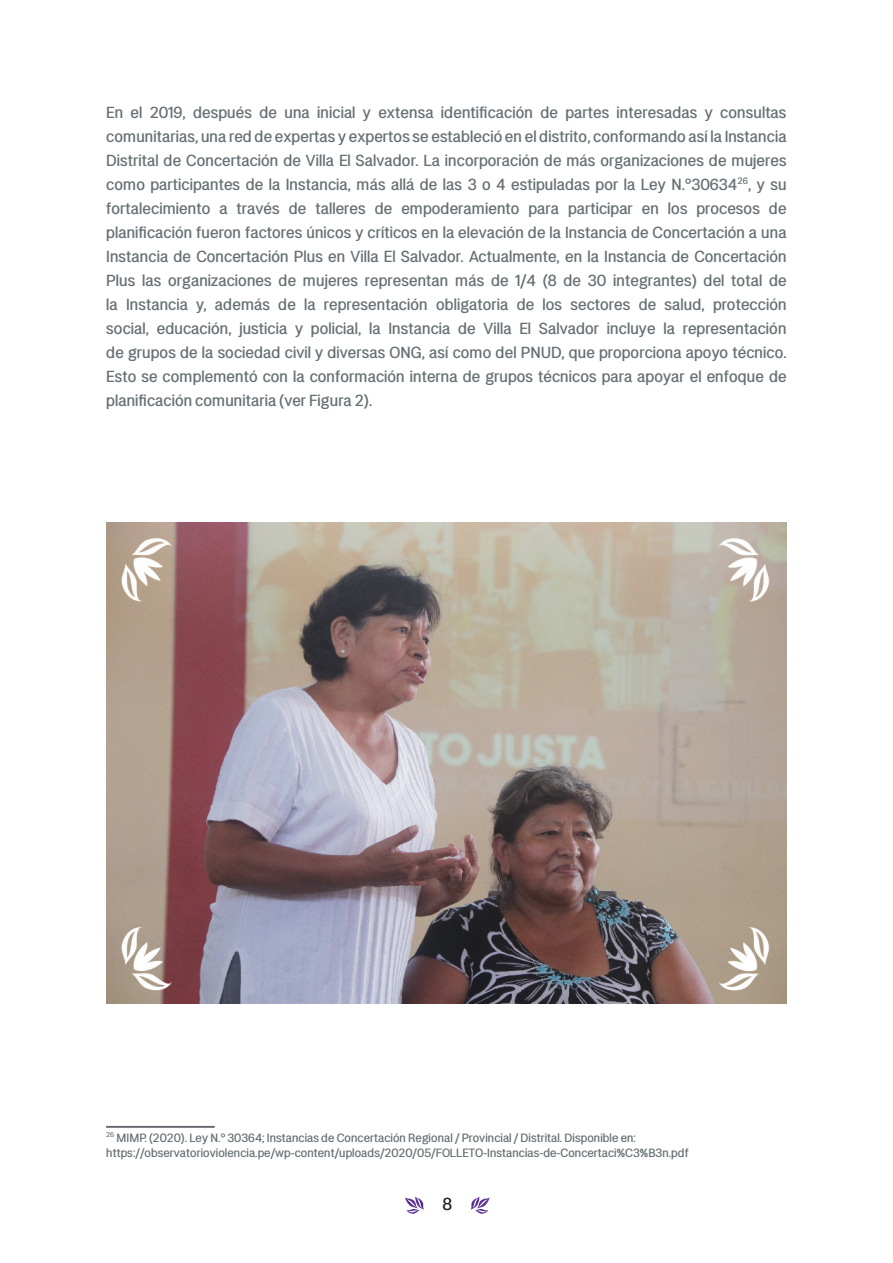
<style>
.page{position:relative;width:893px;height:1263px;background:#fff}
.page>*{position:absolute;margin:0;border:0;box-sizing:border-box;transform-origin:0 0}
.t1{font:500 19.5px "LT Amber";color:#231f20}
.t2{font:500 18px/24px "LT Amber";color:#666f74;text-align:justify}
.t3{font:500 13.5px "LT Amber";color:#666f74}
</style>
<div class="page">
<svg style="left:470px;top:1196px;width:20px;height:18px"></svg>
<svg style="left:405px;top:1196px;width:19px;height:18px"></svg>
<img style="left:106px;top:522px;width:681px;height:481px">
<hr style="left:106px;top:1126px;width:109px;height:1px;background:#666f74">
<p class="t2" style="left:106px;top:101px;width:682px">En el 2019, después de una inicial y extensa identificación de partes interesadas y consultas comunitarias, una red de expertas y expertos se estableció en el distrito, conformando así la Instancia Distrital de Concertación de Villa El Salvador. La incorporación de más organizaciones de mujeres como participantes de la Instancia, más allá de las 3 o 4 estipuladas por la Ley N.°30634<sup>26</sup>, y su</p>
<p class="t2" style="left:106px;top:197px;width:682px">fortalecimiento a través de talleres de empoderamiento para participar en los procesos de</p>
<p class="t2" style="left:106px;top:221px;width:682px">planificación fueron factores únicos y críticos en la elevación de la Instancia de Concertación a una Instancia de Concertación Plus en Villa El Salvador. Actualmente, en la Instancia de Concertación Plus las organizaciones de mujeres representan más de 1/4 (8 de 30 integrantes) del total de la Instancia y, además de la representación obligatoria de los sectores de salud, protección social, educación, justicia y policial, la Instancia de Villa El Salvador incluye la representación</p>
<p class="t2" style="left:106px;top:341px;width:682px">de grupos de la sociedad civil y diversas ONG, así como del PNUD, que proporciona apoyo técnico.<br>Esto se complementó con la conformación interna de grupos técnicos para apoyar el enfoque de planificación comunitaria (ver Figura 2).</p>
<p class="t3" style="left:106px;top:1130px;width:531px"><sup>26</sup> MIMP. (2020). Ley N.° 30364; Instancias de Concertación Regional / Provincial / Distrital. Disponible en:</p>
<p class="t3" style="left:106px;top:1145px;width:584px">https://observatorioviolencia.pe/wp-content/uploads/2020/05/FOLLETO-Instancias-de-Concertaci%C3%B3n.pdf</p>
<p class="t1" style="left:442px;top:1194px;width:11px">8</p>
</div>
